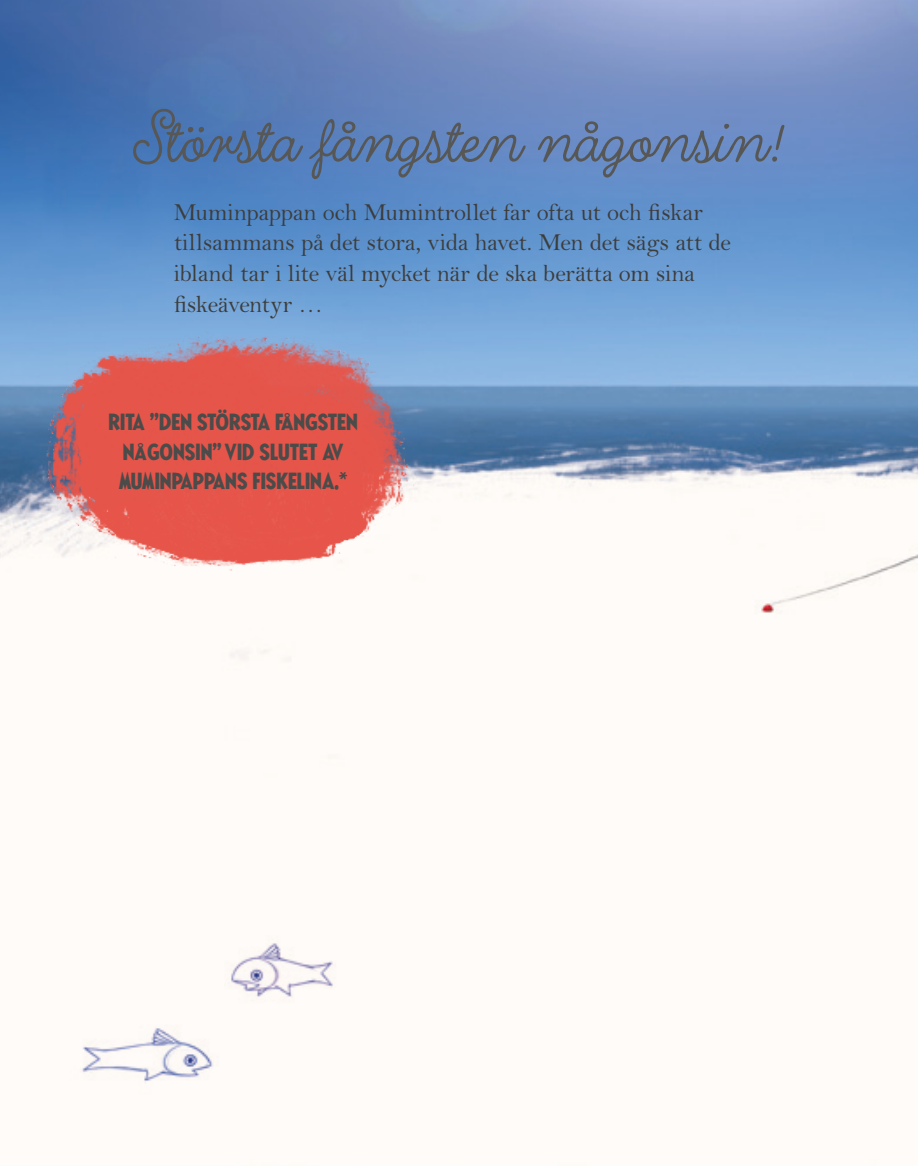
<style>
.page{position:relative;width:918px;height:1166px;background:#fff}
.page>*{position:absolute;margin:0;border:0;box-sizing:border-box;transform-origin:0 0}
.t1{font:70px "Tove Script";color:#575756}
.t2{font:24.5px/30.6px "Bell MT Std";letter-spacing:-.015em;color:#3d3d3c}
.t3{font:500 19.25px/29.8px "Moomin Font Brush";color:#4b4b4a;text-align:center}
</style>
<div class="page">
<img style="left:0;top:0;width:918px;height:759px">
<img style="left:18px;top:327px;width:406px;height:269px">
<img style="left:80px;top:1025px;width:140px;height:59px">
<img style="left:224px;top:935px;width:112px;height:69px">
<h1 class="t1" style="left:133px;top:93px;width:653px">Största fångsten någonsin!</h1>
<p class="t2" style="left:174px;top:197px;width:559px">Muminpappan och Mumintrollet far ofta ut och fiskar tillsammans på det stora, vida havet. Men det sägs att de ibland tar i lite väl mycket när de ska berätta om sina fiskeäventyr …</p>
<p class="t3" style="left:109px;top:407px;width:251px">RITA "DEN STÖRSTA FÅNGSTEN<br>NÅGONSIN” VID SLUTET AV<br>MUMINPAPPANS FISKELINA.<sup>*</sup></p>
</div>
